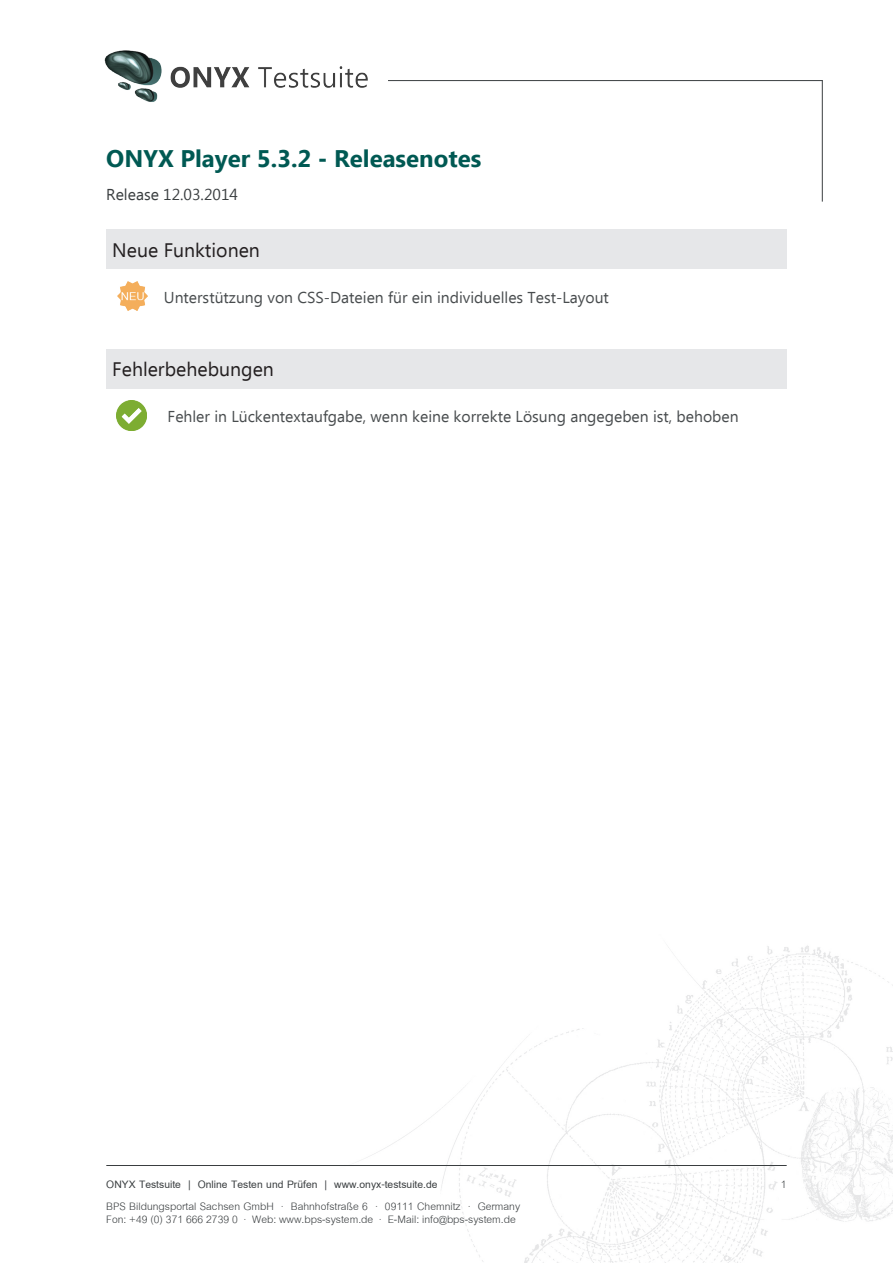
<style>
.page{position:relative;width:893px;height:1263px;background:#fff}
.page>*{position:absolute;margin:0;border:0;box-sizing:border-box;transform-origin:0 0}
.Ü1{font:700 24px "Ebrima";color:#005953}
.Ü2{font:19.5px "Ebrima";color:#231f20}
.t1{font:15.75px/13.5px "Cordia UPC";color:#3a3e40}
.fließtext_tabelle{font:15.75px "Ebrima";color:#484c4e}
.t2{font:700 15.75px "Cordia UPC";color:#3a3e40}
.fließtext{font:15.75px "Ebrima";color:#3a3e40}
</style>
<div class="page">
<img style="left:364px;top:945px;width:529px;height:318px">
<hr style="left:388px;top:80px;width:435px;height:1px;background:#3a3e40">
<hr style="left:822px;top:80px;width:1px;height:122px;background:#3a3e40">
<hr style="left:106px;top:1165px;width:681px;height:1px;background:#3a3e40">
<img style="left:104px;top:50px;width:264px;height:52px">
<div style="left:106px;top:230px;width:681px;height:39px;background:#e6e7e9"></div>
<img style="left:117px;top:281px;width:30px;height:30px">
<div style="left:106px;top:349px;width:681px;height:40px;background:#e6e7e9"></div>
<img style="left:117px;top:401px;width:30px;height:30px">
<p class="Ü1" style="left:106px;top:140px;width:376px">ONYX Player 5.3.2 - Releasenotes</p>
<p class="fließtext" style="left:106px;top:184px;width:133px">Release 12.03.2014</p>
<p class="Ü2" style="left:112px;top:236px;width:149px">Neue Funktionen</p>
<p class="fließtext_tabelle" style="left:164px;top:286px;width:447px">Unterstützung von CSS-Dateien für ein individuelles Test-Layout</p>
<p class="Ü2" style="left:112px;top:355px;width:163px">Fehlerbehebungen</p>
<p class="fließtext_tabelle" style="left:168px;top:405px;width:572px">Fehler in Lückentextaufgabe, wenn keine korrekte Lösung angegeben ist, behoben</p>
<p class="t2" style="left:106px;top:1174px;width:333px">ONYX Testsuite | Online Testen und Prüfen | www.onyx-testsuite.de</p>
<p class="t1" style="left:106px;top:1200px;width:415px">BPS Bildungsportal Sachsen GmbH · Bahnhofstraße 6 · 09111 Chemnitz · Germany<br>Fon: +49 (0) 371 666 2739 0 · Web: www.bps-system.de · E-Mail: info@bps-system.de</p>
<p class="t1" style="left:781px;top:1178px;width:7px">1</p>
</div>
